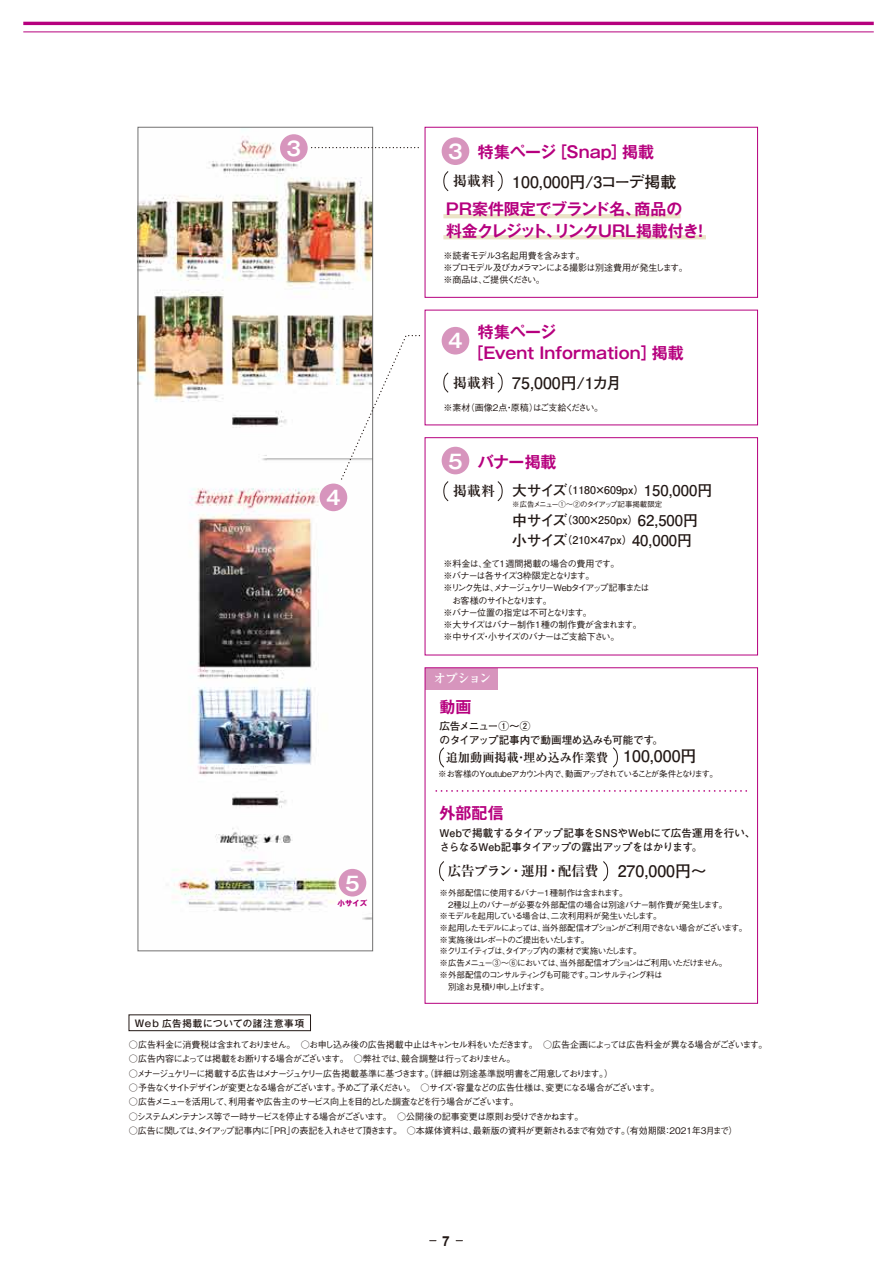
<style>
.page{position:relative;width:893px;height:1263px;background:#fff}
.page>*{position:absolute;margin:0;border:0;box-sizing:border-box;transform-origin:0 0}
.t1{font:700 19.35px "Gothic MB101 Pro De";color:#fff}
.t2{font:700 15.9px/21.3px "Gothic MB101 Pro De";letter-spacing:-.01em;color:#b6007e}
.t3{font:700 15.9px/21.3px "Gothic MB101 Pro De";letter-spacing:-.035em;color:#b6007e}
.t4{font:700 15.9px "Futo Go B101 Pro";color:#221815}
.t5{font:700 14.85px/29.7px "Futo Go B101 Pro";color:#221815}
.t6{font:700 13.8px "Ryumin Pro";letter-spacing:-.055em;color:#221815}
.t7{font:700 13.8px "Ryumin Pro";letter-spacing:-.02em;color:#221815}
.t8{font:700 13.8px "Arial";color:#221815}
.t9{font:700 12.75px "Ryumin Pro";letter-spacing:-.1em;color:#fff}
.t10{font:700 12.15px "Ryumin Pro";letter-spacing:-.005em;color:#221815}
.t11{font:700 10.65px/13.8px "Futo Go B101 Pro";letter-spacing:-.035em;color:#221815}
.t12{font:500 9.45px "Gothic MB101 Pro";letter-spacing:.075em;color:#221815}
.t13{font:500 9px "Gothic BBB Pro";letter-spacing:-.1em;color:#221815}
.t14{font:500 9px/12.1px "Gothic BBB Pro";letter-spacing:-.08em;color:#221815}
.t15{font:500 9px "Gothic BBB Pro";letter-spacing:-.065em;color:#221815}
.t16{font:500 9px "Gothic BBB Pro";letter-spacing:-.135em;color:#221815}
.t17{font:500 9px/12.1px "Gothic BBB Pro";letter-spacing:-.075em;color:#221815}
.t18{font:500 9px "Gothic BBB Pro";letter-spacing:-.125em;color:#221815}
.t19{font:500 9px "Gothic BBB Pro";letter-spacing:-.035em;color:#221815}
.t20{font:500 8.55px/11.7px "Gothic BBB Pro";letter-spacing:-.1em;color:#221815}
.t21{font:500 8.55px "Gothic BBB Pro";letter-spacing:-.125em;color:#221815}
.t22{font:500 7.5px "Gothic BBB Pro";letter-spacing:-.105em;color:#221815}
.t23{font:700 7.5px "Gothic MB101 Pro";color:#b6007e}
.s1{font-size:19.35px;color:#fff}
.s2{font-family:"Ryumin Pro";font-size:13.8px}
.s3{font-size:10.65px}
.s4{font-family:"Futo Go B101 Pro";font-size:15.9px}
</style>
<div class="page">
<img style="left:140px;top:135px;width:231px;height:785px">
<div style="left:138px;top:127px;width:235px;height:824px;border:1px solid #727171"></div>
<div style="left:425px;top:127px;width:333px;height:171px;border:1px solid #b6007e"></div>
<div style="left:442px;top:137px;width:27px;height:28px;background:#d795bd;border-radius:50%"></div>
<hr style="left:443px;top:214px;width:237px;height:4px;background:#ebe3c7">
<hr style="left:443px;top:235px;width:263px;height:4px;background:#ebe3c7">
<svg style="left:443px;top:171px;width:6px;height:20px"></svg>
<svg style="left:497px;top:171px;width:6px;height:20px"></svg>
<div style="left:129px;top:1015px;width:182px;height:16px;border:1px solid #221815"></div>
<div style="left:280px;top:134px;width:28px;height:28px;background:#d795bd;border-radius:50%"></div>
<div style="left:320px;top:484px;width:27px;height:27px;background:#d795bd;border-radius:50%"></div>
<svg style="left:339px;top:334px;width:81px;height:148px"></svg>
<svg style="left:443px;top:372px;width:6px;height:21px"></svg>
<svg style="left:497px;top:372px;width:6px;height:21px"></svg>
<div style="left:442px;top:327px;width:27px;height:27px;background:#d795bd;border-radius:50%"></div>
<svg style="left:310px;top:147px;width:108px;height:1px"></svg>
<div style="left:339px;top:869px;width:27px;height:27px;background:#d795bd;border-radius:50%"></div>
<div style="left:425px;top:437px;width:333px;height:218px;border:1px solid #b6007e"></div>
<div style="left:442px;top:447px;width:27px;height:27px;background:#d795bd;border-radius:50%"></div>
<svg style="left:443px;top:481px;width:6px;height:20px"></svg>
<svg style="left:497px;top:481px;width:6px;height:20px"></svg>
<svg style="left:439px;top:861px;width:5px;height:20px"></svg>
<svg style="left:603px;top:861px;width:5px;height:20px"></svg>
<div style="left:425px;top:668px;width:72px;height:21px;background:#d795bd"></div>
<svg style="left:439px;top:747px;width:5px;height:21px"></svg>
<svg style="left:613px;top:747px;width:5px;height:21px"></svg>
<svg style="left:436px;top:790px;width:311px;height:2px"></svg>
<hr style="left:23px;top:22px;width:851px;height:3px;background:#b6007e">
<hr style="left:23px;top:32px;width:851px;height:1px;background:#b6007e">
<h1 class="t1" style="left:287px;top:133px;width:16px">3</h1>
<h1 class="t1" style="left:326px;top:482px;width:16px">4</h1>
<h1 class="t1" style="left:345px;top:867px;width:16px">5</h1>
<p class="t23" style="left:338px;top:897px;width:31px">小サイズ</p>
<h2 class="t2" style="left:448px;top:139px;width:207px"><span class="s1">3</span> 特集ページ［Snap］掲載</h2>
<h2 class="t4" style="left:453px;top:169px;width:225px"><span class="s2">掲載料</span> 100,000円/3コーデ掲載</h2>
<h2 class="t3" style="left:445px;top:197px;width:260px">ＰＲ案件限定でブランド名、商品の<br>料金クレジット、リンクURL掲載付き!</h2>
<p class="t17" style="left:443px;top:248px;width:246px">※読者モデル3名起用費を含みます。<br>※プロモデル及びカメラマンによる撮影は別途費用が発生します。※商品は、ご提供ください。</p>
<h2 class="t2" style="left:468px;top:319px;width:217px;text-indent:10px">特集ページ<br>［Event Information］掲載</h2>
<h2 class="t4" style="left:453px;top:370px;width:170px"><span class="s2">掲載料</span> 75,000円/1カ月</h2>
<h1 class="t1" style="left:448px;top:325px;width:16px">4</h1>
<p class="t19" style="left:443px;top:400px;width:161px">※素材（画像2点・原稿）はご支給ください。</p>
<h2 class="t2" style="left:448px;top:449px;width:110px"><span class="s1">5</span> バナー掲載</h2>
<h3 class="t5" style="left:512px;top:474px;width:201px">大サイズ<span class="s3">（1180×609px）</span>150,000円中サイズ<span class="s3">（300×250px）</span>62,500円</h3>
<h3 class="t5" style="left:512px;top:524px;width:181px">小サイズ<span class="s3">（210×47px）</span>40,000円</h3>
<h3 class="t7" style="left:453px;top:480px;width:43px">掲載料</h3>
<p class="t22" style="left:512px;top:498px;width:151px">※広告メニュー①～②のタイアップ記事掲載限定</p>
<p class="t14" style="left:443px;top:556px;width:208px">※料金は、全て1週間掲載の場合の費用です。　<br>※バナーは各サイズ3枠限定となります。<br>※リンク先は、メナージュケリーWebタイアップ記事または　お客様のサイトとなります。　<br>※バナー位置の指定は不可となります。<br>※大サイズはバナー制作1種の制作費が含まれます。※中サイズ・小サイズのバナーはご支給下さい。</p>
<h3 class="t9" style="left:433px;top:668px;width:60px">オプション</h3>
<h2 class="t2" style="left:440px;top:694px;width:33px">動画</h2>
<p class="t11" style="left:440px;top:718px;width:225px">広告メニュー①～②<br>のタイアップ記事内で動画埋め込みも可能です。</p>
<h3 class="t10" style="left:446px;top:748px;width:252px">追加動画掲載･埋め込み作業費 <span class="s4">100,000円</span></h3>
<p class="t21" style="left:438px;top:767px;width:281px">※お客様のYoutubeアカウント内で、動画アップされていることが条件となります。</p>
<h2 class="t2" style="left:440px;top:800px;width:66px">外部配信</h2>
<p class="t11" style="left:440px;top:825px;width:317px">Webで掲載するタイアップ記事をSNSやWebにて広告運用を行い、さらなるWeb記事タイアップの露出アップをはかります。</p>
<h3 class="t6" style="left:448px;top:860px;width:261px">広告プラン・運用・配信費 <span class="s4">270,000円～</span></h3>
<p class="t20" style="left:440px;top:886px;width:309px">※外部配信に使用するバナー1種制作は含まれます。<br>　2種以上のバナーが必要な外部配信の場合は別途バナー制作費が発生します。<br>※モデルを起用している場合は、二次利用料が発生いたします。<br>※起用したモデルによっては、当外部配信オプションがご利用できない場合がございます。※実施後はレポートのご提出をいたします。<br>※クリエイティブは、タイアップ内の素材で実施いたします。<br>※広告メニュー③～⑥においては、当外部配信オプションはご利用いただけません。<br>※外部配信のコンサルティングも可能です。コンサルティング料は<br>　別途お見積り申し上げます。</p>
<p class="t12" style="left:135px;top:1015px;width:171px">Web 広告掲載についての諸注意事項</p>
<p class="t13" style="left:129px;top:1037px;width:640px">○広告料金に消費税は含まれておりません。　○お申し込み後の広告掲載中止はキャンセル料をいただきます。　○広告企画によっては広告料金が異なる場合がございます。</p>
<p class="t13" style="left:129px;top:1052px;width:388px">○広告内容によっては掲載をお断りする場合がございます。　○弊社では、競合調整は行っておりません。</p>
<p class="t13" style="left:129px;top:1066px;width:490px">○メナージュケリーに掲載する広告はメナージュケリー広告掲載基準に基づきます。（詳細は別途基準説明書をご用意しております。）　</p>
<p class="t16" style="left:129px;top:1080px;width:537px">○予告なくサイトデザインが変更となる場合がございます。予めご了承ください。　○サイズ・容量などの広告仕様は、変更になる場合がございます。　</p>
<p class="t18" style="left:129px;top:1095px;width:397px">○広告メニューを活用して、利用者や広告主のサービス向上を目的とした調査などを行う場合がございます。　</p>
<p class="t13" style="left:129px;top:1109px;width:461px">○システムメンテナンス等で一時サービスを停止する場合がございます。　○公開後の記事変更は原則お受けできかねます。　</p>
<p class="t15" style="left:129px;top:1123px;width:610px">○広告に関しては、タイアップ記事内に「PR」の表記を入れさせて頂きます。　○本媒体資料は、最新版の資料が更新されるまで有効です。（有効期限：2021年3月まで）</p>
<h3 class="t8" style="left:442px;top:1231px;width:9px">7</h3>
</div>
